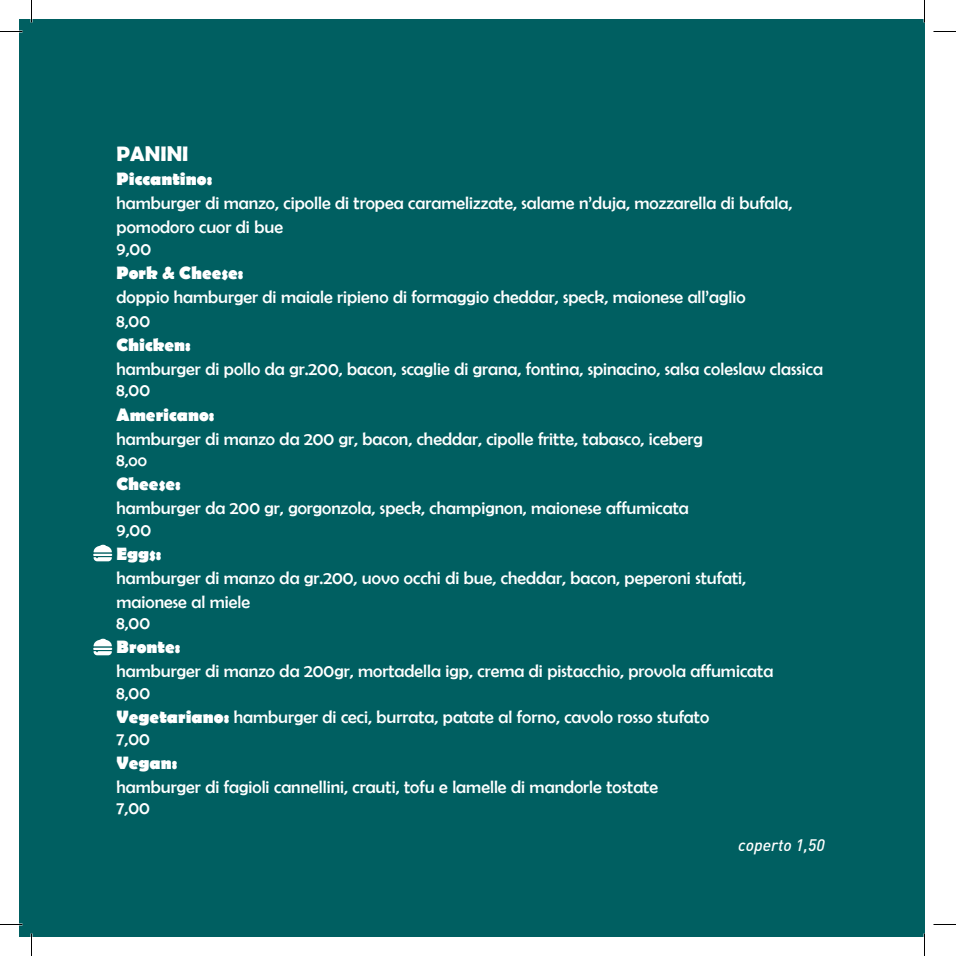
<style>
.page{position:relative;width:956px;height:956px;background:#fff}
.page>*{position:absolute;margin:0;border:0;box-sizing:border-box;transform-origin:0 0}
.t1{font:700 21px "Berlin Sans FB Demi";color:#fff}
.t2{font:18px/24px "Berlin Sans FB";color:#fff}
.t3{font:700 18px "Berlin Sans FB";color:#fff}
.t4{font:italic 500 16.5px "DIN Pro";color:#fff}
.s1{font-weight:700}
</style>
<div class="page">
<div style="left:19px;top:19px;width:905px;height:917px;background:#005f61"></div>
<svg style="left:93px;top:545px;width:19px;height:16px"></svg>
<svg style="left:93px;top:639px;width:19px;height:16px"></svg>
<hr style="left:0;top:923px;width:22px;height:2px;background:#fff">
<hr style="left:923px;top:0;width:2px;height:23px;background:#fff">
<hr style="left:923px;top:933px;width:2px;height:23px;background:#fff">
<svg style="left:0;top:31px;width:22px;height:1px"></svg>
<svg style="left:933px;top:31px;width:23px;height:1px"></svg>
<svg style="left:0;top:924px;width:22px;height:1px"></svg>
<svg style="left:933px;top:924px;width:23px;height:1px"></svg>
<svg style="left:31px;top:0;width:1px;height:23px"></svg>
<svg style="left:31px;top:933px;width:1px;height:23px"></svg>
<svg style="left:924px;top:0;width:1px;height:23px"></svg>
<svg style="left:924px;top:933px;width:1px;height:23px"></svg>
<p class="t1" style="left:117px;top:142px;width:74px">PANINI</p>
<p class="t3" style="left:117px;top:169px;width:97px">Piccantino:</p>
<p class="t2" style="left:117px;top:191px;width:677px">hamburger di manzo, cipolle di tropea caramelizzate, salame n’duja, mozzarella di bufala, pomodoro cuor di bue</p>
<p class="t2" style="left:117px;top:237px;width:36px">9,00</p>
<p class="t3" style="left:117px;top:263px;width:128px">Pork &amp; Cheese:</p>
<p class="t2" style="left:117px;top:285px;width:631px">doppio hamburger di maiale ripieno di formaggio cheddar, speck, maionese all’aglio</p>
<p class="t2" style="left:117px;top:309px;width:35px">8,00</p>
<p class="t3" style="left:117px;top:335px;width:76px">Chicken:</p>
<p class="t2" style="left:117px;top:357px;width:708px">hamburger di pollo da gr.200, bacon, scaglie di grana, fontina, spinacino, salsa coleslaw classica</p>
<p class="t2" style="left:117px;top:378px;width:35px">8,00</p>
<p class="t3" style="left:117px;top:404px;width:99px">Americano:</p>
<p class="t2" style="left:117px;top:426px;width:588px">hamburger di manzo da 200 gr, bacon, cheddar, cipolle fritte, tabasco, iceberg</p>
<p class="t2" style="left:117px;top:448px;width:32px">8,oo</p>
<p class="t3" style="left:117px;top:474px;width:66px">Cheese:</p>
<p class="t2" style="left:117px;top:496px;width:574px">hamburger da 200 gr, gorgonzola, speck, champignon, maionese affumicata</p>
<p class="t2" style="left:117px;top:517px;width:36px">9,00</p>
<p class="t3" style="left:117px;top:543px;width:46px">Eggs:</p>
<p class="t2" style="left:117px;top:565px;width:631px">hamburger di manzo da gr.200, uovo occhi di bue, cheddar, bacon, peperoni stufati,</p>
<p class="t2" style="left:117px;top:589px;width:135px">maionese al miele</p>
<p class="t2" style="left:117px;top:611px;width:35px">8,00</p>
<p class="t3" style="left:117px;top:637px;width:65px">Bronte:</p>
<p class="t2" style="left:117px;top:659px;width:658px">hamburger di manzo da 200gr, mortadella igp, crema di pistacchio, provola affumicata</p>
<p class="t2" style="left:117px;top:681px;width:35px">8,00</p>
<p class="t2" style="left:117px;top:705px;width:594px"><span class="s1">Vegetariano:</span> hamburger di ceci, burrata, patate al forno, cavolo rosso stufato</p>
<p class="t2" style="left:117px;top:726px;width:35px">7,00</p>
<p class="t3" style="left:117px;top:752px;width:62px">Vegan:</p>
<p class="t2" style="left:117px;top:774px;width:543px">hamburger di fagioli cannellini, crauti, tofu e lamelle di mandorle tostate</p>
<p class="t2" style="left:117px;top:796px;width:35px">7,00</p>
<p class="t4" style="left:738px;top:832px;width:88px">coperto 1,50</p>
</div>
